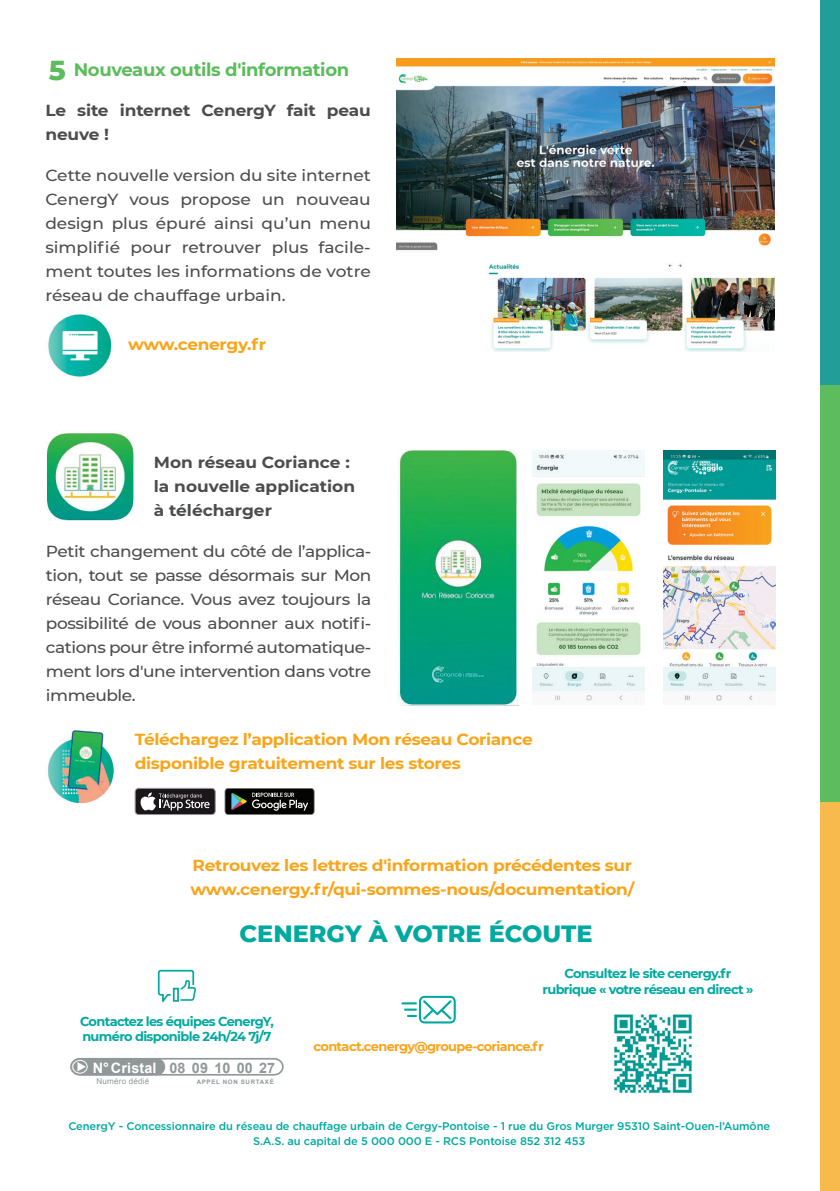
<style>
.page{position:relative;width:840px;height:1191px;background:#fff}
.page>*{position:absolute;margin:0;border:0;box-sizing:border-box;transform-origin:0 0}
.t1{font:800 28px "Montserrat";color:#5cbc5d}
.t2{font:800 24px "Montserrat";color:#00a9a0}
.t3{font:700 18px "Montserrat";letter-spacing:-.02em;color:#5cbc5d}
.t4{font:500 16px/24px "Montserrat";letter-spacing:-.015em;color:#4b4c4d;text-align:justify;scale:1.06 1}
.t5{font:700 16px/24px "Montserrat";letter-spacing:-.02em;color:#f9a51b;scale:1.06 1}
.t6{font:700 16px/24px "Montserrat";letter-spacing:-.005em;color:#4b4c4d;scale:1.06 1}
.t7{font:700 14.4px "Arial";letter-spacing:.01em;color:#91989a}
.t8{font:700 14.4px "Arial";letter-spacing:.01em;color:#fff}
.t9{font:700 13px "Montserrat";letter-spacing:-.05em;color:#00a9a0}
.t10{font:700 13px "Montserrat";letter-spacing:-.05em;color:#f9a51b}
.t11{font:500 11px "Gotham";letter-spacing:-.01em;color:#00a9a0}
.t12{font:8px "Arial";letter-spacing:.02em;color:#91989a}
.t13{font:700 6.2px "Arial";letter-spacing:.11em;color:#91989a}
</style>
<div class="page">
<img style="left:614px;top:1014px;width:78px;height:80px">
<div style="left:819px;top:0;width:20px;height:388px;background:#239d98"></div>
<div style="left:819px;top:385px;width:20px;height:417px;background:#5cbc5e"></div>
<div style="left:819px;top:802px;width:20px;height:389px;background:#f8ba4c"></div>
<svg style="left:70px;top:1058px;width:214px;height:18px"></svg>
<svg style="left:157px;top:969px;width:39px;height:33px"></svg>
<svg style="left:401px;top:995px;width:54px;height:28px"></svg>
<svg style="left:225px;top:788px;width:89px;height:26px"></svg>
<div style="left:135px;top:788px;width:80px;height:26px;background:#1a161a;border-radius:4px"></div>
<div style="left:135px;top:788px;width:80px;height:27px;border:1px solid #939598;border-radius:4px"></div>
<svg style="left:140px;top:792px;width:69px;height:18px"></svg>
<img style="left:46px;top:433px;width:88px;height:88px">
<img style="left:48px;top:730px;width:66px;height:73px">
<img style="left:397px;top:449px;width:121px;height:257px">
<img style="left:532px;top:451px;width:112px;height:250px">
<img style="left:663px;top:451px;width:112px;height:250px">
<img style="left:396px;top:58px;width:378px;height:293px">
<img style="left:48px;top:314px;width:64px;height:63px">
<p class="t1" style="left:49px;top:50px;width:18px">5</p>
<p class="t3" style="left:74px;top:56px;width:277px">Nouveaux outils d'information</p>
<p class="t6" style="left:45px;top:98px;width:308px">Le site internet CenergY fait peau neuve !</p>
<p class="t4" style="left:45px;top:163px;width:308px">Cette nouvelle version du site internet CenergY vous propose un nouveau design plus épuré ainsi qu’un menu simplifié pour retrouver plus facile&shy;ment toutes les informations de votre réseau de chauffage urbain.</p>
<p class="t5" style="left:128px;top:331px;width:132px">www.cenergy.fr</p>
<p class="t6" style="left:154px;top:449px;width:191px">Mon réseau Coriance : la nouvelle application à télécharger</p>
<p class="t4" style="left:46px;top:538px;width:308px">Petit changement du côté de l’applica&shy;tion, tout se passe désormais sur Mon réseau Coriance. Vous avez toujours la possibilité de vous abonner aux notifi&shy;cations pour être informé automatique&shy;ment lors d'une intervention dans votre immeuble.</p>
<p class="t5" style="left:135px;top:726px;width:376px">Téléchargez l’application Mon réseau Coriance disponible gratuitement sur les stores</p>
<p class="t5" style="left:192px;top:853px;width:416px">Retrouvez les lettres d'information précédentes sur</p>
<p class="t5" style="left:190px;top:877px;width:420px">www.cenergy.fr/qui-sommes-nous/documentation/</p>
<p class="t2" style="left:239px;top:916px;width:354px">CENERGY À VOTRE ÉCOUTE</p>
<p class="t9" style="left:80px;top:1011px;width:195px">Contactez les équipes CenergY,</p>
<p class="t9" style="left:82px;top:1027px;width:190px">numéro disponible 24h/24 7j/7</p>
<p class="t8" style="left:93px;top:1058px;width:65px">N° Cristal</p>
<p class="t7" style="left:169px;top:1058px;width:107px">08 09 10 00 27</p>
<p class="t12" style="left:97px;top:1076px;width:54px">Numéro dédié</p>
<p class="t13" style="left:197px;top:1077px;width:79px">APPEL NON SURTAXÉ</p>
<p class="t9" style="left:564px;top:964px;width:168px">Consultez le site cenergy.fr</p>
<p class="t9" style="left:542px;top:979px;width:212px">rubrique « votre réseau en direct »</p>
<p class="t10" style="left:313px;top:1037px;width:231px">contact.cenergy@groupe-coriance.fr</p>
<p class="t11" style="left:68px;top:1119px;width:703px">CenergY - Concessionnaire du réseau de chauffage urbain de Cergy-Pontoise - 1 rue du Gros Murger 95310 Saint-Ouen-l’Aumône</p>
<p class="t11" style="left:253px;top:1134px;width:333px">S.A.S. au capital de 5 000 000 E - RCS Pontoise 852 312 453</p>
</div>
